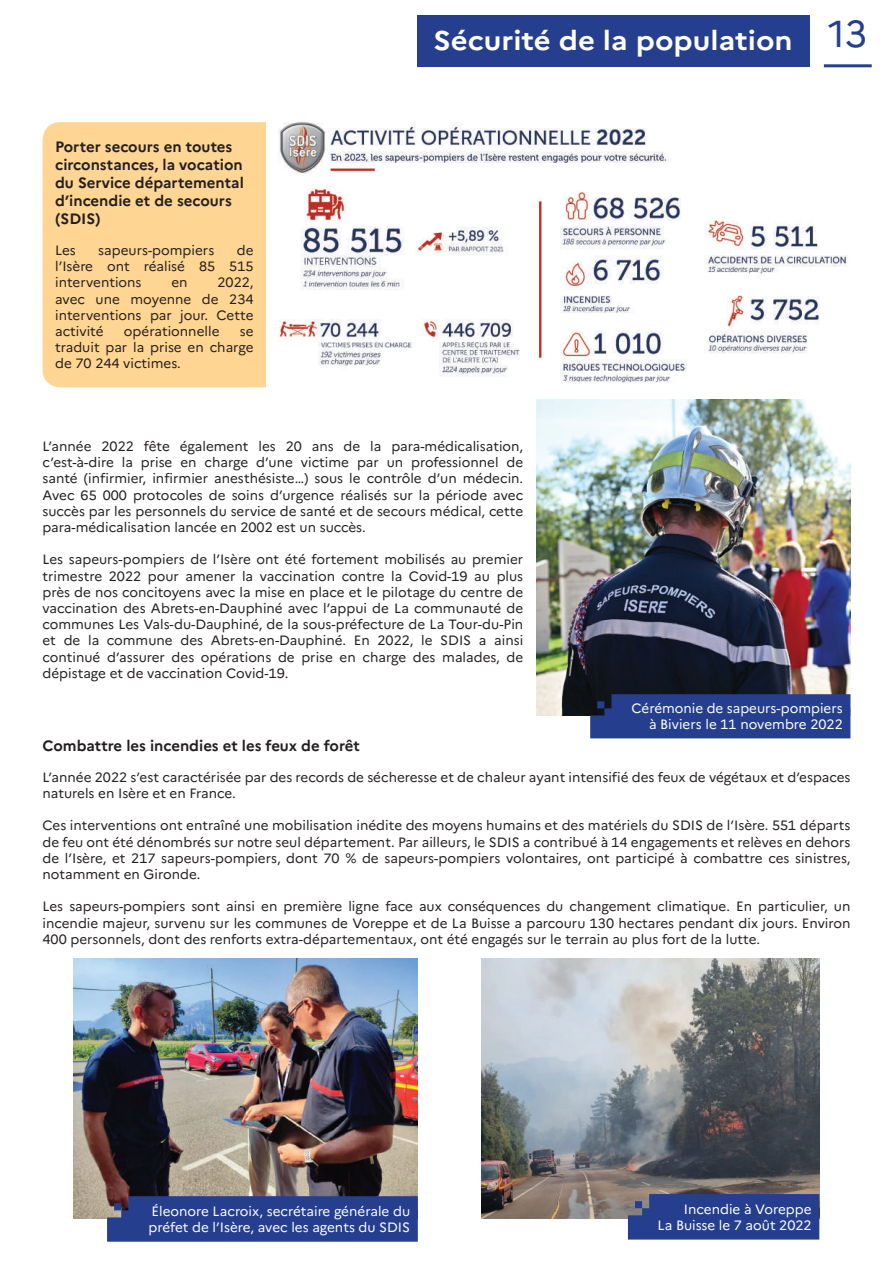
<style>
.page{position:relative;width:893px;height:1263px;background:#fff}
.page>*{position:absolute;margin:0;border:0;box-sizing:border-box;transform-origin:0 0}
.t1{font:700 27px "Marianne";color:#fff;scale:1.09 1}
.t2{font:700 15px/18px "Marianne";color:#231f20}
.t3{font:13.5px/16.2px "Marianne";color:#231f20;text-align:justify}
.t4{font:13.5px/16.2px "Marianne";color:#fff;text-align:right}
.s1{font-weight:400;font-size:37.5px;color:#253f8e}
</style>
<div class="page">
<div style="left:417px;top:15px;width:392px;height:52px;background:#253f8e"></div>
<hr style="left:824px;top:64px;width:48px;height:3px;background:#253f8e">
<div style="left:43px;top:122px;width:223px;height:265px;background:#fed592"></div>
<img style="left:536px;top:399px;width:314px;height:317px">
<div style="left:590px;top:694px;width:260px;height:44px;background:#253f8e"></div>
<img style="left:74px;top:959px;width:344px;height:259px">
<svg style="left:107px;top:1196px;width:311px;height:46px;background:#28418d"></svg>
<img style="left:482px;top:959px;width:337px;height:259px">
<div style="left:628px;top:1194px;width:191px;height:45px;background:#253f8e"></div>
<img style="left:278px;top:122px;width:570px;height:261px">
<p class="t2" style="left:55px;top:138px;width:190px">Porter secours en toutes circonstances, la vocation du Service départemental d’incendie et de secours (SDIS</p>
<p class="t2" style="left:95px;top:210px;width:7px">)</p>
<p class="t3" style="left:55px;top:242px;width:22px">Les</p>
<p class="t3" style="left:98px;top:242px;width:117px">sapeurs-pompiers</p>
<p class="t3" style="left:55px;top:242px;width:200px;text-indent:182px">de l’Isère ont réalisé 85 515 interventions</p>
<p class="t3" style="left:55px;top:274px;width:200px;text-indent:162px">2022, avec une moyenne de 234 interventions par jour. Cette activité</p>
<p class="t3" style="left:171px;top:274px;width:18px">en</p>
<p class="t3" style="left:124px;top:323px;width:97px">opérationnelle</p>
<p class="t3" style="left:55px;top:323px;width:200px;text-indent:185px">se traduit par la prise en charge de 70 244 victimes.</p>
<h1 class="t1" style="left:434px;top:24px;width:399px">Sécurité de la population <span class="s1">13</span></h1>
<p class="t3" style="left:43px;top:438px;width:482px">L’année 2022 fête également les 20 ans de la para-médicalisation, c’est-à-dire la prise en charge d’une victime par un professionnel de santé (infirmier, infirmier anesthésiste…) sous le contrôle d’un médecin.<br>Avec 65 000 protocoles de soins d’urgence réalisés sur la période avec succès par les personnels du service de santé et de secours médical, cette para-médicalisation lancée en 2002 est un succès.</p>
<p class="t3" style="left:43px;top:551px;width:482px">Les sapeurs-pompiers de l’Isère ont été fortement mobilisés au premier trimestre 2022 pour amener la vaccination contre la Covid-19 au plus près de nos concitoyens avec la mise en place et le pilotage du centre de vaccination des Abrets-en-Dauphiné avec l’appui de La communauté de communes Les Vals-du-Dauphiné, de la sous-préfecture de La Tour-du-Pin et de la commune des Abrets-en-Dauphiné. En 2022, le SDIS a ainsi continué d’assurer des opérations de prise en charge des malades, de dépistage et de vaccination Covid-19.</p>
<p class="t4" style="left:631px;top:700px;width:213px">Cérémonie de sapeurs-pompiers à Biviers le 11 novembre 2022</p>
<p class="t2" style="left:43px;top:737px;width:319px">Combattre les incendies et les feux de forêt</p>
<p class="t3" style="left:43px;top:769px;width:809px">L’année 2022 s’est caractérisée par des records de sécheresse et de chaleur ayant intensifié des feux de végétaux et d’espaces naturels en Isère et en France.</p>
<p class="t3" style="left:43px;top:817px;width:809px">Ces interventions ont entraîné une mobilisation inédite des moyens humains et des matériels du SDIS de l’Isère. 551 départs de feu ont été dénombrés sur notre seul département. Par ailleurs, le SDIS a contribué à 14 engagements et relèves en dehors de l’Isère, et 217 sapeurs-pompiers, dont 70 % de sapeurs-pompiers volontaires, ont participé à combattre ces sinistres, notamment en Gironde.</p>
<p class="t3" style="left:43px;top:898px;width:809px">Les sapeurs-pompiers sont ainsi en première ligne face aux conséquences du changement climatique. En particulier, un incendie majeur, survenu sur les communes de Voreppe et de La Buisse a parcouru 130 hectares pendant dix jours. Environ 400 personnels, dont des renforts extra-départementaux, ont été engagés sur le terrain au plus fort de la lutte.</p>
<p class="t4" style="left:149px;top:1203px;width:263px;text-align:left">é leonore Lacroix, secrétaire générale du préfet de l’Isère, avec les agents du SDIS</p>
<p class="t4" style="left:658px;top:1201px;width:156px">Incendie à Voreppe<br>La Buisse le 7 août 2022</p>
</div>
